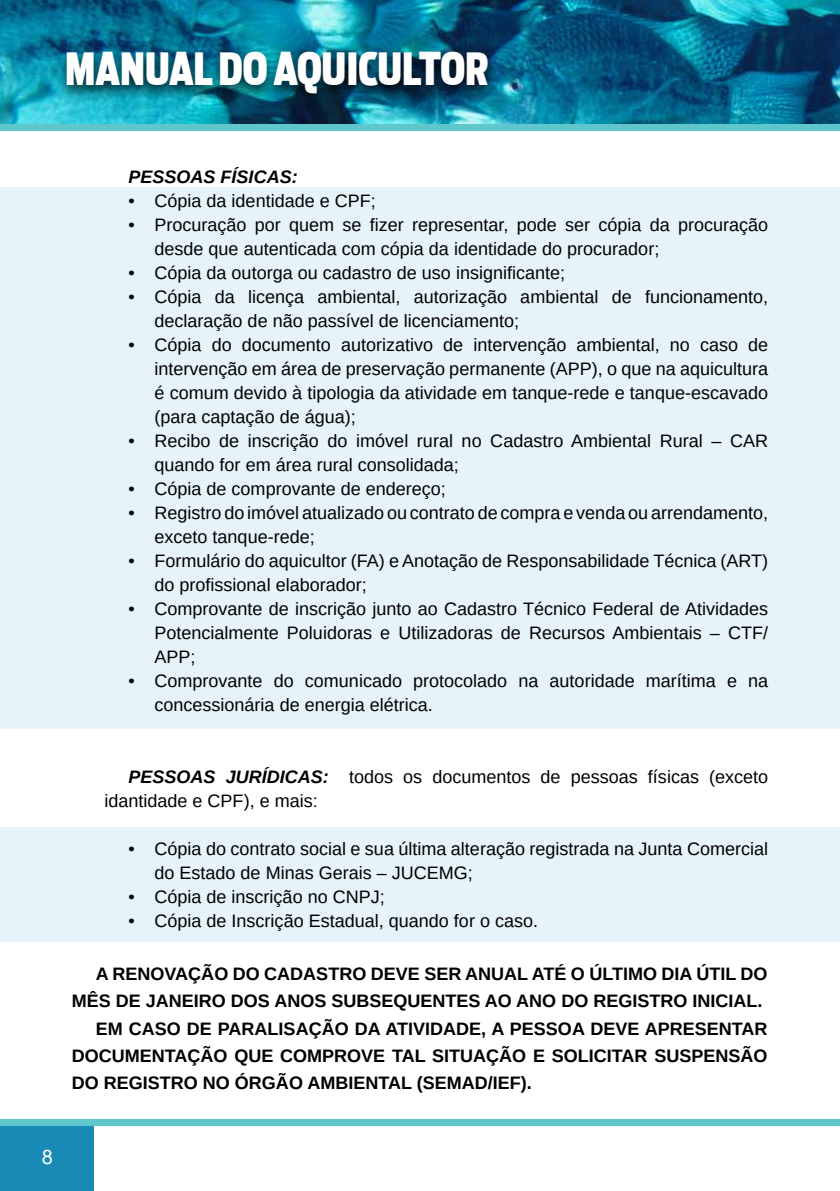
<style>
.page{position:relative;width:840px;height:1191px;background:#fff}
.page>*{position:absolute;margin:0;border:0;box-sizing:border-box;transform-origin:0 0}
.t1{font:900 44.4px "Antenna Extra Cond";color:#fff}
.t2{font:20px "Arial";color:#fff}
.t3{font:18px/24px "Arimo";color:#000}
.t4{font:700 18px "Arimo";color:#000}
.t5{font:italic 700 18px "Arimo";color:#000}
.s1{font-weight:700;font-style:italic}
</style>
<div class="page">
<img style="left:0;top:0;width:839px;height:124px">
<div style="left:57px;top:47px;width:440px;height:63px;background:#000;opacity:.75"></div>
<div style="left:0;top:1119px;width:94px;height:72px;background:#198ab5"></div>
<div style="left:0;top:1119px;width:839px;height:6px;background:#5fc7cc"></div>
<div style="left:0;top:124px;width:839px;height:7px;background:#5fc7cc"></div>
<div style="left:0;top:187px;width:839px;height:542px;background:#e6f4f9"></div>
<div style="left:0;top:827px;width:839px;height:114px;background:#e6f4f9"></div>
<h1 class="t1" style="left:65px;top:43px;width:425px">MANUAL DO AQUICULTOR</h1>
<p class="t5" style="left:128px;top:165px;width:171px">PESSOAS FÍSICAS:</p>
<p class="t3" style="left:128px;top:189px;width:249px">• Cópia da identidade e CPF;</p>
<p class="t3" style="left:154px;top:213px;width:615px;text-indent:-26px">• Procuração por quem se fizer representar, pode ser cópia da procuração desde que autenticada com cópia da identidade do procurador;</p>
<p class="t3" style="left:128px;top:261px;width:438px">• Cópia da outorga ou cadastro de uso insignificante;</p>
<p class="t3" style="left:154px;top:285px;width:615px;text-indent:-26px">• Cópia da licença ambiental, autorização ambiental de funcionamento, declaração de não passível de licenciamento;</p>
<p class="t3" style="left:154px;top:333px;width:615px;text-align:justify;text-indent:-26px">• Cópia do documento autorizativo de intervenção ambiental, no caso de intervenção em área de preservação permanente (APP), o que na aquicultura é comum devido à tipologia da atividade em tanque-rede e tanque-escavado (para captação de água);</p>
<p class="t3" style="left:154px;top:429px;width:615px;text-indent:-26px">• Recibo de inscrição do imóvel rural no Cadastro Ambiental Rural – CAR quando for em área rural consolidada;</p>
<p class="t3" style="left:128px;top:477px;width:319px">• Cópia de comprovante de endereço;</p>
<p class="t3" style="left:154px;top:501px;width:615px;text-indent:-26px">• Registro do imóvel atualizado ou contrato de compra e venda ou arrendamento, exceto tanque-rede;</p>
<p class="t3" style="left:154px;top:549px;width:615px;text-indent:-26px">• Formulário do aquicultor (FA) e Anotação de Responsabilidade Técnica (ART) do profissional elaborador;</p>
<p class="t3" style="left:154px;top:597px;width:615px;text-align:justify;text-indent:-26px">• Comprovante de inscrição junto ao Cadastro Técnico Federal de Atividades Potencialmente Poluidoras e Utilizadoras de Recursos Ambientais – CTF/ APP;</p>
<p class="t3" style="left:154px;top:669px;width:615px;text-indent:-26px">• Comprovante do comunicado protocolado na autoridade marítima e na concessionária de energia elétrica.</p>
<p class="t3" style="left:104px;top:765px;width:665px;text-indent:24px"><span class="s1">PESSOAS JURÍDICAS:</span> todos os documentos de pessoas físicas (exceto idantidade e CPF), e mais:</p>
<p class="t3" style="left:154px;top:837px;width:614px;text-indent:-26px">• Cópia do contrato social e sua última alteração registrada na Junta Comercial do Estado de Minas Gerais – JUCEMG;</p>
<p class="t3" style="left:128px;top:885px;width:258px">• Cópia de inscrição no CNPJ;</p>
<p class="t3" style="left:128px;top:909px;width:411px">• Cópia de Inscrição Estadual, quando for o caso.</p>
<p class="t4" style="left:96px;top:961px;width:673px">A RENOVAÇÃO DO CADASTRO DEVE SER ANUAL ATÉ O ÚLTIMO DIA ÚTIL DO</p>
<p class="t4" style="left:72px;top:988px;width:692px">MÊS DE JANEIRO DOS ANOS SUBSEQUENTES AO ANO DO REGISTRO INICIAL.</p>
<p class="t4" style="left:96px;top:1016px;width:673px">EM CASO DE PARALISAÇÃO DA ATIVIDADE, A PESSOA DEVE APRESENTAR</p>
<p class="t4" style="left:72px;top:1043px;width:697px">DOCUMENTAÇÃO QUE COMPROVE TAL SITUAÇÃO E SOLICITAR SUSPENSÃO</p>
<p class="t4" style="left:72px;top:1070px;width:461px">DO REGISTRO NO ÓRGÃO AMBIENTAL (SEMAD/IEF).</p>
<p class="t2" style="left:42px;top:1143px;width:13px">8</p>
</div>
